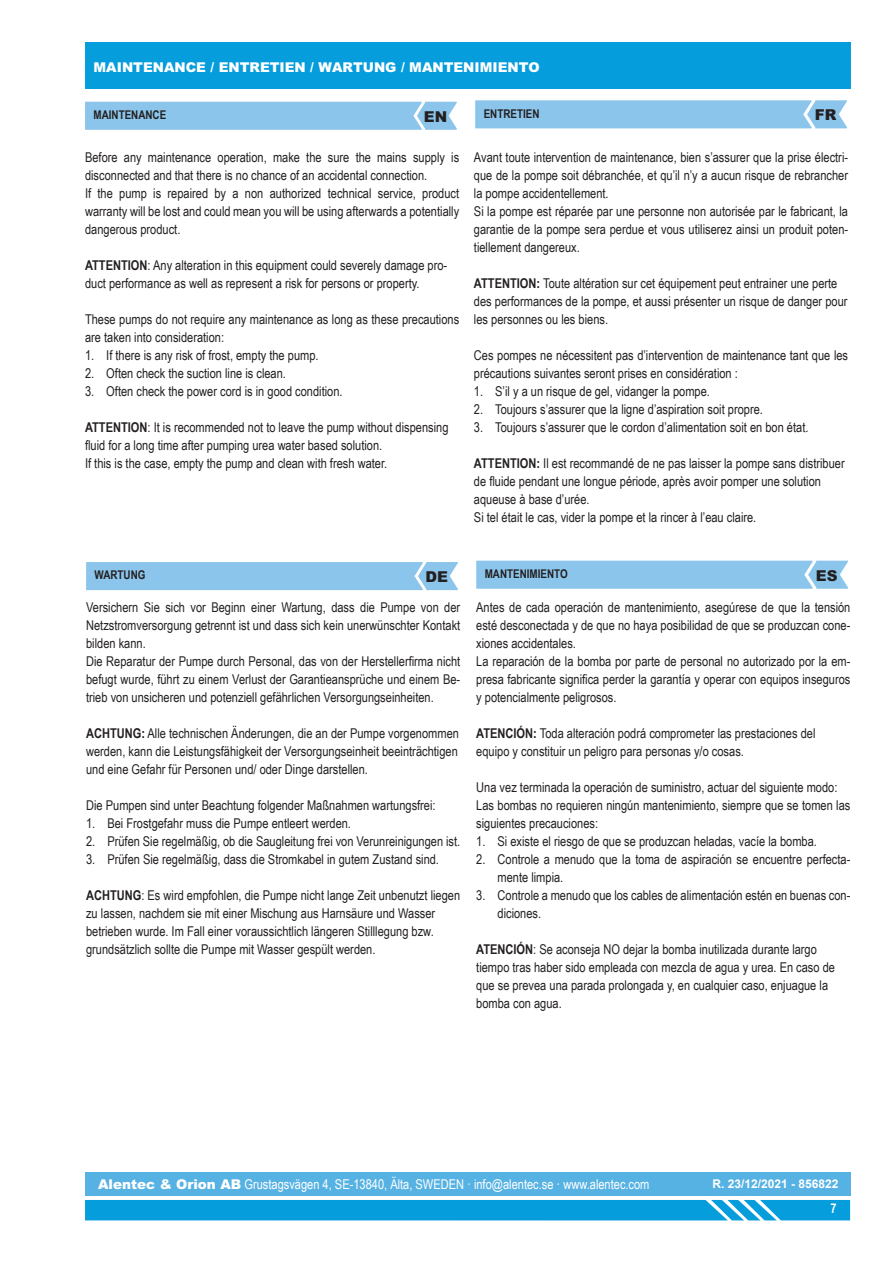
<style>
.page{position:relative;width:893px;height:1263px;background:#fff}
.page>*{position:absolute;margin:0;border:0;box-sizing:border-box;transform-origin:0 0}
.t1{font:900 15px "M Arial";color:#231f20}
.t2{font:13.5px/18px "Arial Narrow";color:#231f20}
.t3{font:13.5px "Arial Narrow";color:#fff}
.t4{font:900 13.5px "M Arial";color:#fff}
.t5{font:700 13.5px "Arial Narrow";color:#fff}
.t6{font:700 12px "Arial Narrow";color:#231f20}
.t7{font:700 12px "Arial";color:#fff}
.s1{font-weight:700}
.s2{font-family:"M Arial";font-weight:900}
</style>
<div class="page">
<div style="left:85px;top:1172px;width:765px;height:24px;background:#57b2e4"></div>
<div style="left:85px;top:1200px;width:765px;height:20px;background:#069ddc"></div>
<div style="left:85px;top:43px;width:765px;height:46px;background:#069ddc"></div>
<div style="left:475px;top:100px;width:372px;height:28px;background:#8bc5eb"></div>
<div style="left:85px;top:102px;width:372px;height:28px;background:#8bc5eb"></div>
<div style="left:476px;top:561px;width:372px;height:28px;background:#8bc5eb"></div>
<div style="left:86px;top:562px;width:372px;height:28px;background:#8bc5eb"></div>
<p class="t4" style="left:94px;top:58px;width:448px">MAINTENANCE / ENTRETIEN / WARTUNG / MANTENIMIENTO</p>
<p class="t6" style="left:94px;top:106px;width:74px">MAINTENANCE</p>
<p class="t1" style="left:424px;top:107px;width:25px">EN</p>
<p class="t6" style="left:484px;top:104px;width:57px">ENTRETIEN</p>
<p class="t1" style="left:815px;top:105px;width:23px">FR</p>
<p class="t2" style="left:85px;top:148px;width:376px">Before any maintenance operation, make the sure the mains supply is disconnected and that there is no chance of an accidental connection.<br>If the pump is repaired by a non authorized technical service, product warranty will be lost and could mean you will be using afterwards a potentially dangerous product.</p>
<p class="t2" style="left:85px;top:256px;width:364px"><span class="s1">ATTENTION</span>: Any alteration in this equipment could severely damage pro&shy;duct performance as well as represent a risk for persons or property.</p>
<p class="t2" style="left:85px;top:310px;width:376px">These pumps do not require any maintenance as long as these precautions are taken into consideration:</p>
<p class="t2" style="left:85px;top:346px;width:235px">1. If there is any risk of frost, empty the pump.</p>
<p class="t2" style="left:85px;top:364px;width:202px">2. Often check the suction line is clean.</p>
<p class="t2" style="left:85px;top:382px;width:259px">3. Often check the power cord is in good condition.</p>
<p class="t2" style="left:85px;top:418px;width:365px"><span class="s1">ATTENTION</span>: It is recommended not to leave the pump without dispensing fluid for a long time after pumping urea water based solution.<br>If this is the case, empty the pump and clean with fresh water.</p>
<p class="t2" style="left:474px;top:148px;width:376px">Avant toute intervention de maintenance, bien s’assurer que la prise électri&shy;que de la pompe soit débranchée, et qu’il n’y a aucun risque de rebrancher la pompe accidentellement.<br>Si la pompe est réparée par une personne non autorisée par le fabricant, la garantie de la pompe sera perdue et vous utiliserez ainsi un produit poten&shy;tiellement dangereux.</p>
<p class="t2" style="left:474px;top:274px;width:375px"><span class="s1">ATTENTION:</span> Toute altération sur cet équipement peut entrainer une perte des performances de la pompe, et aussi présenter un risque de danger pour les personnes ou les biens.</p>
<p class="t2" style="left:474px;top:346px;width:376px">Ces pompes ne nécessitent pas d’intervention de maintenance tant que les précautions suivantes seront prises en considération :</p>
<p class="t2" style="left:474px;top:382px;width:238px">1. S’il y a un risque de gel, vidanger la pompe.</p>
<p class="t2" style="left:474px;top:400px;width:290px">2. Toujours s’assurer que la ligne d’aspiration soit propre.</p>
<p class="t2" style="left:474px;top:418px;width:336px">3. Toujours s’assurer que le cordon d’alimentation soit en bon état.</p>
<p class="t2" style="left:474px;top:454px;width:372px"><span class="s1">ATTENTION:</span> Il est recommandé de ne pas laisser la pompe sans distribuer de fluide pendant une longue période, après avoir pomper une solution aqueuse à base d’urée.<br>Si tel était le cas, vider la pompe et la rincer à l’eau claire.</p>
<p class="t6" style="left:95px;top:566px;width:52px">WARTUNG</p>
<p class="t1" style="left:425px;top:567px;width:24px">DE</p>
<p class="t2" style="left:86px;top:598px;width:376px">Versichern Sie sich vor Beginn einer Wartung, dass die Pumpe von der Netzstromversorgung getrennt ist und dass sich kein unerwünschter Kontakt bilden kann.<br>Die Reparatur der Pumpe durch Personal, das von der Herstellerfirma nicht befugt wurde, führt zu einem Verlust der Garantieansprüche und einem Be&shy;trieb von unsicheren und potenziell gefährlichen Versorgungseinheiten.</p>
<p class="t2" style="left:86px;top:724px;width:374px;text-align:justify"><span class="s1">ACHTUNG:</span> Alle technischen Änderungen, die an der Pumpe vorgenommen werden, kann die Leistungsfähigkeit der Versorgungseinheit beeinträchtigen und eine Gefahr für Personen und/ oder Dinge darstellen.</p>
<p class="t2" style="left:86px;top:796px;width:351px">Die Pumpen sind unter Beachtung folgender Maßnahmen wartungsfrei:</p>
<p class="t2" style="left:86px;top:814px;width:266px">1. Bei Frostgefahr muss die Pumpe entleert werden.</p>
<p class="t2" style="left:86px;top:832px;width:376px">2. Prüfen Sie regelmäßig, ob die Saugleitung frei von Verunreinigungen ist.</p>
<p class="t2" style="left:86px;top:850px;width:354px">3. Prüfen Sie regelmäßig, dass die Stromkabel in gutem Zustand sind.</p>
<p class="t2" style="left:86px;top:886px;width:376px"><span class="s1">ACHTUNG</span>: Es wird empfohlen, die Pumpe nicht lange Zeit unbenutzt liegen zu lassen, nachdem sie mit einer Mischung aus Harnsäure und Wasser betrieben wurde. Im Fall einer voraussichtlich längeren Stilllegung bzw. grundsätzlich sollte die Pumpe mit Wasser gespült werden.</p>
<p class="t6" style="left:485px;top:565px;width:84px">MANTENIMIENTO</p>
<p class="t1" style="left:816px;top:566px;width:23px">ES</p>
<p class="t2" style="left:476px;top:598px;width:376px">Antes de cada operación de mantenimiento, asegúrese de que la tensión esté desconectada y de que no haya posibilidad de que se produzcan cone&shy;xiones accidentales.<br>La reparación de la bomba por parte de personal no autorizado por la em&shy;presa fabricante significa perder la garantía y operar con equipos inseguros y potencialmente peligrosos.</p>
<p class="t2" style="left:476px;top:724px;width:341px"><span class="s1">ATENCIÓN:</span> Toda alteración podrá comprometer las prestaciones del equipo y constituir un peligro para personas y/o cosas.</p>
<p class="t2" style="left:476px;top:778px;width:376px">Una vez terminada la operación de suministro, actuar del siguiente modo:<br>Las bombas no requieren ningún mantenimiento, siempre que se tomen las siguientes precauciones:</p>
<p class="t2" style="left:476px;top:832px;width:342px">1. Si existe el riesgo de que se produzcan heladas, vacíe la bomba.</p>
<p class="t2" style="left:497px;top:850px;width:354px;text-indent:-21px">2. Controle a menudo que la toma de aspiración se encuentre perfecta&shy;mente limpia.</p>
<p class="t2" style="left:497px;top:886px;width:354px;text-indent:-21px">3. Controle a menudo que los cables de alimentación estén en buenas con&shy;diciones.</p>
<p class="t2" style="left:476px;top:940px;width:360px"><span class="s1">ATENCIÓN</span>: Se aconseja NO dejar la bomba inutilizada durante largo tiempo tras haber sido empleada con mezcla de agua y urea. En caso de que se prevea una parada prolongada y, en cualquier caso, enjuague la bomba con agua.</p>
<p class="t3" style="left:98px;top:1174px;width:553px"><span class="s2">Alentec &amp; Orion AB</span> Grustagsvägen 4, SE-13840, Älta, SWEDEN · info@alentec.se · www.alentec.com</p>
<p class="t7" style="left:712px;top:1176px;width:128px">R. 23/12/2021 - 856822</p>
<p class="t5" style="left:831px;top:1198px;width:8px">7</p>
</div>
